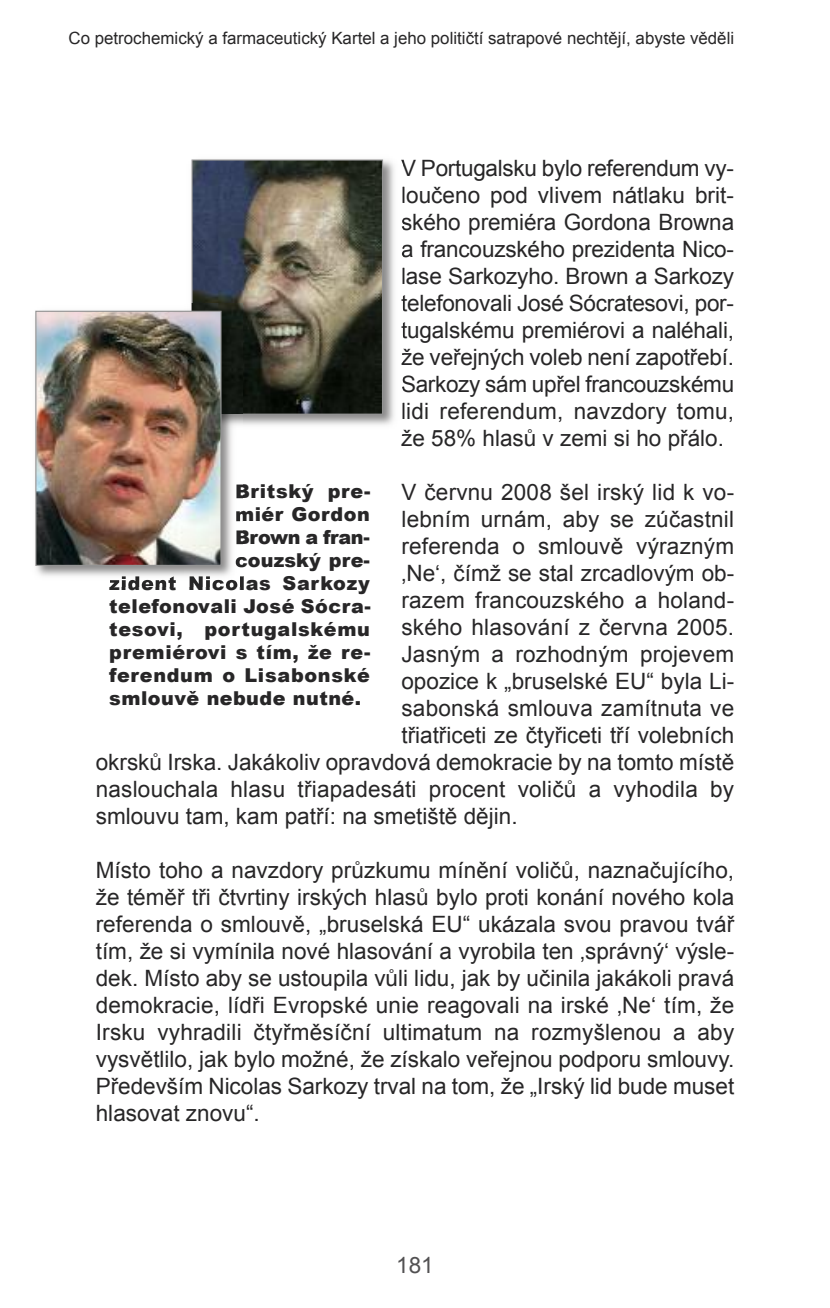
<style>
.page{position:relative;width:830px;height:1308px;background:#fff}
.page>*{position:absolute;margin:0;border:0;box-sizing:border-box;transform-origin:0 0}
.t1{font:22.5px/27px "Arial";letter-spacing:.01em;color:#272627;text-align:justify}
.t2{font:22.5px "Arial";color:#525152}
.t3{font:900 19.12px "Arial";letter-spacing:.035em;color:#272627}
.t4{font:900 19.12px "Arial";letter-spacing:-.02em;color:#272627}
.t5{font:900 19.12px "Arial";letter-spacing:.005em;color:#272627}
.t6{font:16.88px "Arial";color:#272627}
</style>
<div class="page">
<img style="left:242px;top:159px;width:161px;height:266px">
<svg style="left:401px;top:160px;width:2px;height:8px"></svg>
<svg style="left:402px;top:187px;width:1px;height:18px"></svg>
<svg style="left:401px;top:217px;width:2px;height:15px"></svg>
<svg style="left:401px;top:244px;width:2px;height:13px"></svg>
<svg style="left:402px;top:267px;width:1px;height:17px"></svg>
<svg style="left:401px;top:294px;width:2px;height:17px"></svg>
<svg style="left:401px;top:322px;width:2px;height:17px"></svg>
<svg style="left:401px;top:349px;width:2px;height:18px"></svg>
<svg style="left:402px;top:376px;width:1px;height:17px"></svg>
<svg style="left:402px;top:402px;width:1px;height:17px"></svg>
<img style="left:193px;top:161px;width:188px;height:252px">
<div style="left:191px;top:159px;width:192px;height:256px;border:1px solid #939393"></div>
<img style="left:35px;top:303px;width:207px;height:273px">
<img style="left:236px;top:484px;width:6px;height:16px">
<svg style="left:236px;top:509px;width:6px;height:12px"></svg>
<img style="left:236px;top:530px;width:6px;height:14px">
<img style="left:236px;top:555px;width:6px;height:14px">
<img style="left:110px;top:576px;width:132px;height:11px">
<img style="left:37px;top:313px;width:182px;height:251px">
<div style="left:35px;top:311px;width:186px;height:255px;border:1px solid #939393"></div>
<p class="t6" style="left:68px;top:29px;width:667px">Co petrochemický a farmaceutický Kartel a jeho političtí satrapové nechtějí, abyste věděli</p>
<p class="t1" style="left:401px;top:155px;width:334px">V Portugalsku bylo referendum vy&shy;loučeno pod vlivem nátlaku brit&shy;ského premiéra Gordona Browna a francouzského prezidenta Nico&shy;lase Sarkozyho. Brown a Sarkozy telefonovali José Sócratesovi, por&shy;tugalskému premiérovi a naléhali, že veřejných voleb není zapotřebí.<br>Sarkozy sám upřel francouzskému lidi referendum, navzdory tomu, že 58% hlasů v zemi si ho přálo.</p>
<p class="t1" style="left:401px;top:479px;width:334px">V červnu 2008 šel irský lid k vo-</p>
<p class="t1" style="left:401px;top:506px;width:334px">lebním urnám, aby se zúčastnil</p>
<p class="t1" style="left:401px;top:533px;width:334px">referenda o smlouvě výrazným</p>
<p class="t1" style="left:401px;top:560px;width:334px">‚Ne‘, čímž se stal zrcadlovým ob-</p>
<p class="t1" style="left:401px;top:587px;width:334px">razem francouzského a holand-</p>
<p class="t1" style="left:401px;top:614px;width:334px">ského hlasování z června 2005.</p>
<p class="t1" style="left:401px;top:641px;width:334px">Jasným a rozhodným projevem</p>
<p class="t1" style="left:401px;top:668px;width:334px">opozice k „bruselské EU“ byla Li-</p>
<p class="t1" style="left:401px;top:695px;width:334px">sabonská smlouva zamítnuta ve</p>
<p class="t1" style="left:401px;top:722px;width:334px">třiatřiceti ze čtyřiceti tří volebních</p>
<p class="t1" style="left:96px;top:749px;width:639px">okrsků Irska. Jakákoliv opravdová demokracie by na tomto místě</p>
<p class="t1" style="left:96px;top:776px;width:639px">naslouchala hlasu třiapadesáti procent voličů a vyhodila by</p>
<p class="t1" style="left:96px;top:803px;width:423px">smlouvu tam, kam patří: na smetiště dějin.</p>
<p class="t1" style="left:96px;top:857px;width:639px">Místo toho a navzdory průzkumu mínění voličů, naznačujícího, že téměř tři čtvrtiny irských hlasů bylo proti konání nového kola referenda o smlouvě, „bruselská EU“ ukázala svou pravou tvář tím, že si vymínila nové hlasování a vyrobila ten ‚správný‘ výsle&shy;dek. Místo aby se ustoupila vůli lidu, jak by učinila jakákoli pravá demokracie, lídři Evropské unie reagovali na irské ‚Ne‘ tím, že Irsku vyhradili čtyřměsíční ultimatum na rozmyšlenou a aby vysvětlilo, jak bylo možné, že získalo veřejnou podporu smlouvy.<br>Především Nicolas Sarkozy trval na tom, že „Irský lid bude muset hlasovat znovu“.</p>
<p class="t3" style="left:235px;top:477px;width:137px">Britský pre-</p>
<p class="t3" style="left:235px;top:500px;width:136px">miér Gordon</p>
<p class="t4" style="left:235px;top:523px;width:136px">Brown a fran-</p>
<p class="t5" style="left:235px;top:546px;width:136px">couzský pre-</p>
<p class="t3" style="left:109px;top:569px;width:262px">zident Nicolas Sarkozy</p>
<p class="t3" style="left:109px;top:592px;width:263px">telefonovali José Sócra-</p>
<p class="t3" style="left:109px;top:615px;width:262px">tesovi, portugalskému</p>
<p class="t3" style="left:109px;top:638px;width:262px">premiérovi s tím, že re-</p>
<p class="t3" style="left:109px;top:661px;width:262px">ferendum o Lisabonské</p>
<p class="t3" style="left:109px;top:684px;width:253px">smlouvě nebude nutné.</p>
<p class="t2" style="left:396px;top:1252px;width:39px">181</p>
</div>
